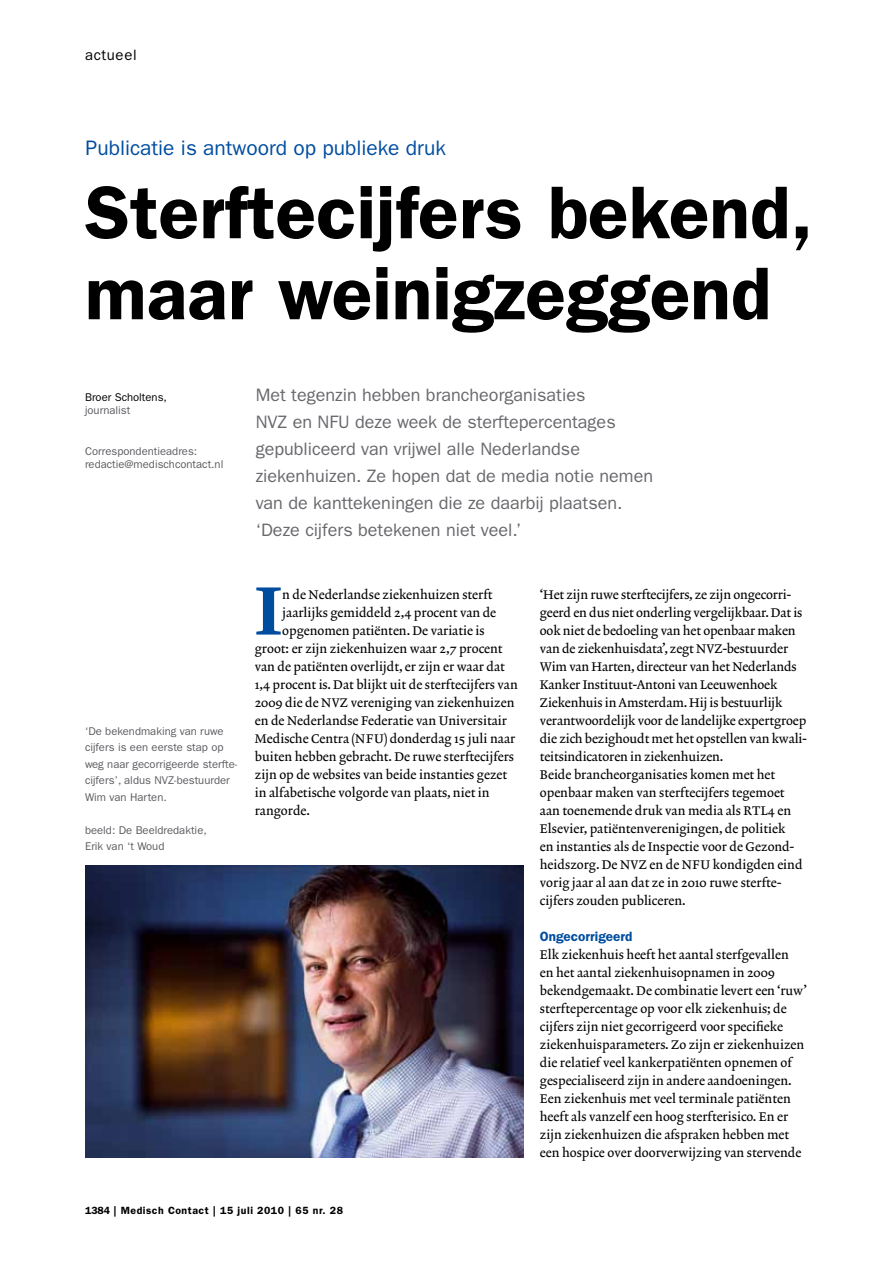
<style>
.page{position:relative;width:893px;height:1263px;background:#fff}
.page>*{position:absolute;margin:0;border:0;box-sizing:border-box;transform-origin:0 0}
.t1{font:600 75px/81px "ITC Franklin Gothic Std";color:#000}
.t2{font:69.45px "Lexicon No 2 Roman D";color:#004d9f}
.t3{font:21px "ITC Franklin Gothic Std";color:#004d9f}
.t4{font:18px/27px "ITC Franklin Gothic Std";color:#68676c}
.t5{font:15px "ITC Franklin Gothic Std";letter-spacing:.04em;color:#000}
.t6{font:600 13.5px "ITC Franklin Gothic Std";color:#004d9f}
.t7{font:12.75px/18px "Lexicon No 2 Roman A";color:#000}
.t8{font:11.25px/16.5px "ITC Franklin Gothic Std";color:#5c5b60}
.t9{font:11.25px "ITC Franklin Gothic Std";color:#000}
.t10{font:600 10.5px "ITC Franklin Gothic Std";letter-spacing:.05em;color:#000}
</style>
<div class="page">
<img style="left:85px;top:866px;width:439px;height:292px">
<p class="t5" style="left:85px;top:46px;width:53px">actueel</p>
<h3 class="t3" style="left:86px;top:135px;width:362px">Publicatie is antwoord op publieke druk</h3>
<h1 class="t1" style="left:85px;top:172px;width:729px">Sterftecijfers bekend, maar weinigzeggend</h1>
<p class="t9" style="left:85px;top:390px;width:83px">Broer Scholtens,</p>
<p class="t8" style="left:85px;top:402px;width:47px">journalist</p>
<p class="t8" style="left:85px;top:444px;width:140px;line-height:13.5px">Correspondentieadres: redactie@medischcontact.nl</p>
<p class="t4" style="left:256px;top:381px;width:399px">Met tegenzin hebben brancheorganisaties<br>NVZ en NFU deze week de sterftepercentages gepubliceerd van vrijwel alle Nederlandse ziekenhuizen. Ze hopen dat de media notie nemen van de kanttekeningen die ze daarbij plaatsen. ‘Deze cijfers betekenen niet veel.’</p>
<p class="t8" style="left:85px;top:723px;width:154px">‘De bekendmaking van ruwe cijfers is een eerste stap op weg naar gecorrigeerde sterfte&shy;cijfers’, aldus NVZ-bestuurder<br>Wim van Harten.</p>
<p class="t8" style="left:85px;top:822px;width:123px">beeld: De Beeldredaktie,<br>Erik van ‘t Woud</p>
<h2 class="t2" style="left:255px;top:570px;width:29px">I</h2>
<p class="t7" style="left:282px;top:586px;width:212px">n de Nederlandse ziekenhuizen sterft</p>
<p class="t7" style="left:282px;top:604px;width:215px">jaarlijks gemiddeld 2,4 procent van de</p>
<p class="t7" style="left:282px;top:622px;width:204px">opgenomen patiënten. De variatie is</p>
<p class="t7" style="left:255px;top:640px;width:249px">groot: er zijn ziekenhuizen waar 2,7 procent</p>
<p class="t7" style="left:255px;top:658px;width:252px">van de patiënten overlijdt, er zijn er waar dat</p>
<p class="t7" style="left:255px;top:676px;width:264px">1,4 procent is. Dat blijkt uit de sterftecijfers van</p>
<p class="t7" style="left:255px;top:694px;width:261px">2009 die de NVZ vereniging van ziekenhuizen</p>
<p class="t7" style="left:255px;top:712px;width:254px">en de Nederlandse Federatie van Universitair</p>
<p class="t7" style="left:255px;top:730px;width:262px">Medische Centra (NFU) donderdag 15 juli naar</p>
<p class="t7" style="left:255px;top:748px;width:261px">buiten hebben gebracht. De ruwe sterftecijfers</p>
<p class="t7" style="left:255px;top:766px;width:254px">zijn op de websites van beide instanties gezet</p>
<p class="t7" style="left:255px;top:784px;width:236px">in alfabetische volgorde van plaats, niet in</p>
<p class="t7" style="left:255px;top:802px;width:57px">rangorde.</p>
<p class="t7" style="left:540px;top:586px;width:268px">‘Het zijn ruwe sterftecijfers, ze zijn ongecorri&shy;geerd en dus niet onderling vergelijkbaar. Dat is ook niet de bedoeling van het openbaar maken van de ziekenhuisdata’, zegt NVZ-bestuurder Wim van Harten, directeur van het Nederlands Kanker Instituut-Antoni van Leeuwenhoek Ziekenhuis in Amsterdam. Hij is bestuurlijk verantwoordelijk voor de landelijke expertgroep die zich bezighoudt met het opstellen van kwali&shy;teitsindicatoren in ziekenhuizen.<br>Beide brancheorganisaties komen met het openbaar maken van sterftecijfers tegemoet aan toenemende druk van media als RTL4 en Elsevier, patiëntenverenigingen, de politiek<br>en instanties als de Inspectie voor de Gezond&shy;heidszorg. De NVZ en de NFU kondigden eind vorig jaar al aan dat ze in 2010 ruwe sterfte&shy;cijfers zouden publiceren.</p>
<p class="t6" style="left:540px;top:928px;width:94px">Ongecorrigeerd</p>
<p class="t7" style="left:540px;top:946px;width:268px">Elk ziekenhuis heeft het aantal sterfgevallen<br>en het aantal ziekenhuisopnamen in 2009 bekendgemaakt. De combinatie levert een ‘ruw’ sterftepercentage op voor elk ziekenhuis; de cijfers zijn niet gecorrigeerd voor specifieke ziekenhuisparameters. Zo zijn er ziekenhuizen die relatief veel kankerpatiënten opnemen of gespecialiseerd zijn in andere aandoeningen.<br>Een ziekenhuis met veel terminale patiënten heeft als vanzelf een hoog sterfterisico. En er zijn ziekenhuizen die afspraken hebben met een hospice over doorverwijzing van stervende</p>
<p class="t10" style="left:85px;top:1204px;width:259px">1384 | Medisch Contact | 15 juli 2010 | 65 nr. 28</p>
</div>
